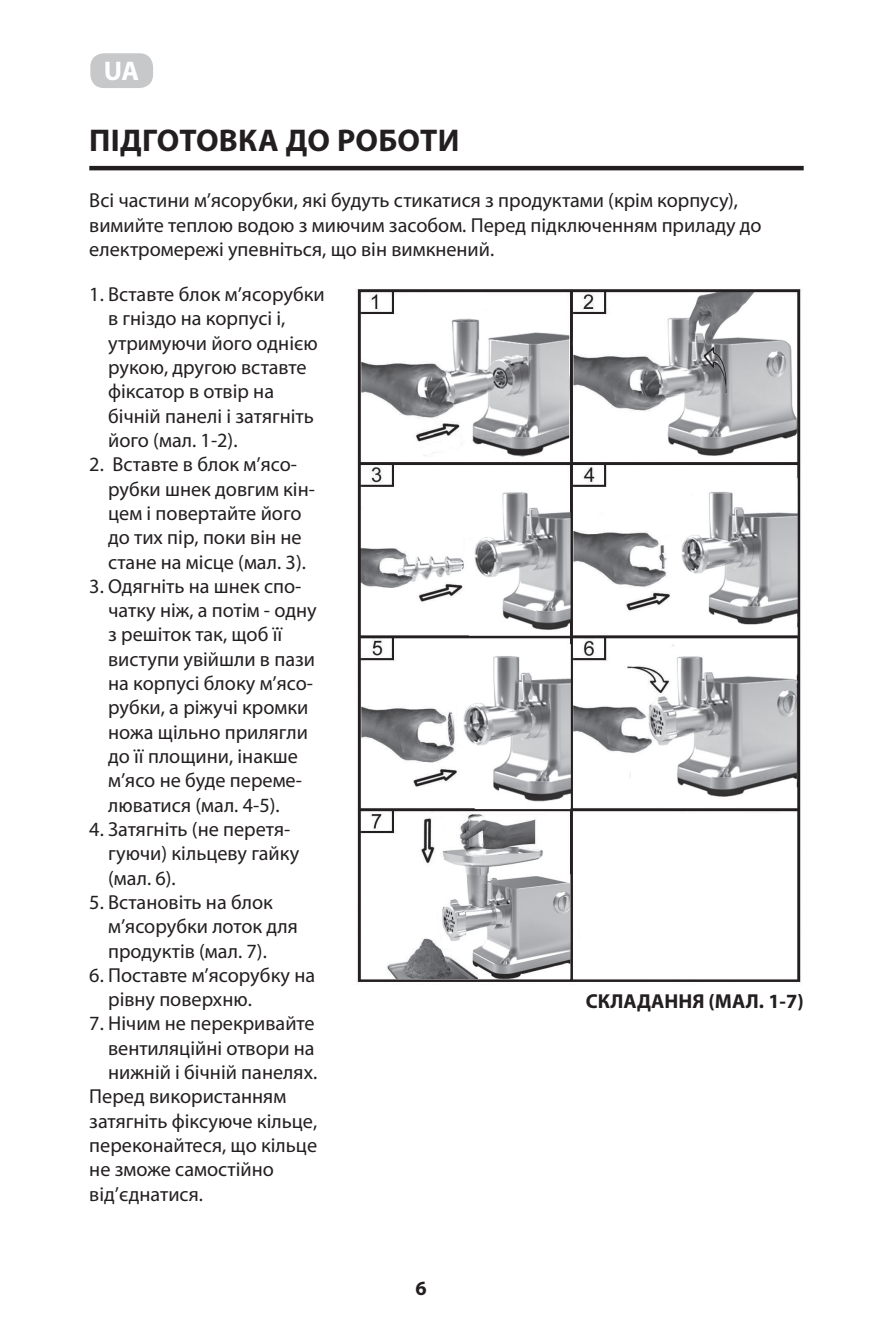
<style>
.page{position:relative;width:893px;height:1340px;background:#fff}
.page>*{position:absolute;margin:0;border:0;box-sizing:border-box;transform-origin:0 0}
.Podzag{font:700 31.5px "Myriad Pro";letter-spacing:.01em;color:#231f20}
.t1{font:700 27px "Myriad Pro";color:#fff}
.t2{font:20.25px/24.3px "Myriad Pro";color:#231f20}
.t3{font:700 20.25px "Myriad Pro";color:#231f20}
</style>
<div class="page">
<div style="left:90px;top:53px;width:63px;height:35px;background:#c7c8ca;border-radius:14px"></div>
<hr style="left:89px;top:166px;width:715px;height:4px;background:#231f20">
<img style="left:356px;top:289px;width:445px;height:694px">
<h2 class="t1" style="left:104px;top:53px;width:37px">UA</h2>
<p class="Podzag" style="left:89px;top:120px;width:372px">ПІДГОТОВКА ДО РОБОТИ</p>
<p class="t2" style="left:89px;top:188px;width:674px">Всі частини м’ясорубки, які будуть стикатися з продуктами (крім корпусу), вимийте теплою водою з миючим засобом. Перед підключенням приладу до електромережі упевніться, що він вимкнений.</p>
<p class="t2" style="left:108px;top:282px;width:218px;text-indent:-19px">1. Вставте блок м’ясорубки в гніздо на корпусі і, утримуючи його однією рукою, другою вставте фіксатор в отвір на бічній панелі і затягніть його (мал. 1-2).</p>
<p class="t2" style="left:108px;top:452px;width:208px;text-indent:-19px">2. Вставте в блок м’ясо&shy;рубки шнек довгим кін&shy;цем і повертайте його до тих пір, поки він не стане на місце (мал. 3).</p>
<p class="t2" style="left:108px;top:573px;width:210px;text-indent:-19px">3. Одягніть на шнек спо&shy;чатку ніж, а потім - одну з решіток так, щоб її виступи увійшли в пази на корпусі блоку м’ясо&shy;рубки, а ріжучі кромки ножа щільно прилягли до її площини, інакше м’ясо не буде переме&shy;люватися (мал. 4-5).</p>
<p class="t2" style="left:108px;top:816px;width:193px;text-indent:-19px">4. Затягніть (не перетя&shy;гуючи) кільцеву гайку (мал. 6).</p>
<p class="t2" style="left:108px;top:889px;width:191px;text-indent:-19px">5. Встановіть на блок м’ясорубки лоток для продуктів (мал. 7).</p>
<p class="t2" style="left:108px;top:962px;width:208px;text-indent:-19px">6. Поставте м’ясорубку на рівну поверхню.</p>
<p class="t2" style="left:108px;top:1011px;width:211px;text-indent:-19px">7. Нічим не перекривайте вентиляційні отвори на нижній і бічній панелях.</p>
<p class="t2" style="left:89px;top:1084px;width:229px">Перед використанням затягніть фіксуюче кільце, переконайтеся, що кільце не зможе самостійно від’єднатися.</p>
<p class="t3" style="left:586px;top:988px;width:219px">СКЛАДАННЯ (МАЛ. 1-7)</p>
<p class="t3" style="left:415px;top:1274px;width:13px">6</p>
</div>
